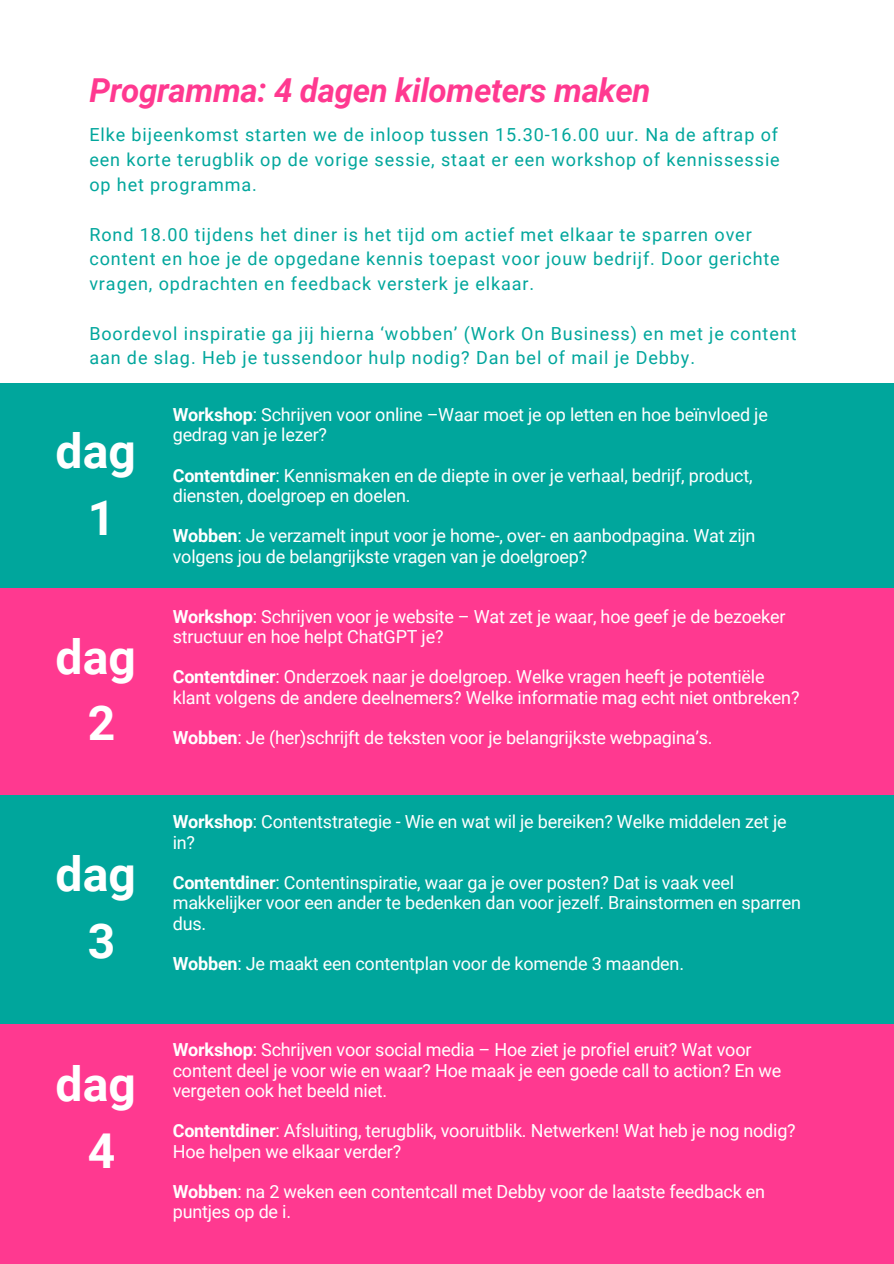
<style>
.page{position:relative;width:894px;height:1264px;background:#fff}
.page>*{position:absolute;margin:0;border:0;box-sizing:border-box;transform-origin:0 0}
.t1{font:700 48px/66.3px "Roboto";color:#fff;text-align:center}
.t2{font:italic 700 33px "Roboto";letter-spacing:-.01em;color:#ff3990}
.t3{font:18px/20.2px "Roboto";letter-spacing:-.01em;color:#fff}
.t4{font:18px/24.8px "Roboto";letter-spacing:.05em;color:#00a69c}
.s1{font-weight:700}
</style>
<div class="page">
<div style="left:0;top:383px;width:893px;height:206px;background:#00a69c"></div>
<div style="left:0;top:588px;width:893px;height:207px;background:#ff3990"></div>
<div style="left:0;top:1015px;width:893px;height:248px;background:#ff3990"></div>
<div style="left:0;top:795px;width:893px;height:228px;background:#00a69c"></div>
<p class="t2" style="left:89px;top:72px;width:562px">Programma: 4 dagen kilometers maken</p>
<h2 class="t4" style="left:89px;top:123px;width:691px;text-align:justify">Elke bijeenkomst starten we de inloop tussen 15.30-16.00 uur. Na de aftrap of een korte terugblik op de vorige sessie, staat er een workshop of kennissessie op het programma.</h2>
<p class="t4" style="left:89px;top:222px;width:691px">Rond 18.00 tijdens het diner is het tijd om actief met elkaar te sparren over content en hoe je de opgedane kennis toepast voor jouw bedrijf. Door gerichte vragen, opdrachten en feedback versterk je elkaar.</p>
<p class="t4" style="left:89px;top:321px;width:708px">Boordevol inspiratie ga jij hierna ‘wobben’ (Work On Business) en met je content aan de slag. Heb je tussendoor hulp nodig? Dan bel of mail je Debby.</p>
<p class="t1" style="left:56px;top:418px;width:82px">dag<br>1</p>
<p class="t1" style="left:56px;top:624px;width:82px">dag<br>2</p>
<p class="t1" style="left:56px;top:841px;width:82px">dag<br>3</p>
<h1 class="t1" style="left:56px;top:1051px;width:82px">dag<br>4</h1>
<h1 class="t3" style="left:173px;top:404px;width:596px"><span class="s1">Workshop</span>: Schrijven voor online –Waar moet je op letten en hoe beïnvloed je gedrag van je lezer?</h1>
<p class="t3" style="left:173px;top:465px;width:581px"><span class="s1">Contentdiner</span>: Kennismaken en de diepte in over je verhaal, bedrijf, product, diensten, doelgroep en doelen.</p>
<p class="t3" style="left:173px;top:526px;width:584px"><span class="s1">Wobben</span>: Je verzamelt input voor je home-, over- en aanbodpagina. Wat zijn volgens jou de belangrijkste vragen van je doelgroep?</p>
<h1 class="t3" style="left:173px;top:606px;width:614px"><span class="s1">Workshop</span>: Schrijven voor je website – Wat zet je waar, hoe geef je de bezoeker structuur en hoe helpt ChatGPT je?</h1>
<p class="t3" style="left:173px;top:667px;width:628px"><span class="s1">Contentdiner</span>: Onderzoek naar je doelgroep. Welke vragen heeft je potentiële klant volgens de andere deelnemers? Welke informatie mag echt niet ontbreken?</p>
<p class="t3" style="left:173px;top:727px;width:541px"><span class="s1">Wobben</span>: Je (her)schrijft de teksten voor je belangrijkste webpagina’s.</p>
<p class="t3" style="left:173px;top:812px;width:615px"><span class="s1">Workshop</span>: Contentstrategie - Wie en wat wil je bereiken? Welke middelen zet je in?</p>
<p class="t3" style="left:173px;top:872px;width:629px"><span class="s1">Contentdiner</span>: Contentinspiratie, waar ga je over posten? Dat is vaak veel makkelijker voor een ander te bedenken dan voor jezelf. Brainstormen en sparren dus.</p>
<h1 class="t3" style="left:173px;top:953px;width:512px"><span class="s1">Wobben</span>: Je maakt een contentplan voor de komende 3 maanden.</h1>
<p class="t3" style="left:173px;top:1040px;width:610px"><span class="s1">Workshop</span>: Schrijven voor social media – Hoe ziet je profiel eruit? Wat voor content deel je voor wie en waar? Hoe maak je een goede call to action? En we vergeten ook het beeld niet.</p>
<p class="t3" style="left:173px;top:1121px;width:624px"><span class="s1">Contentdiner</span>: Afsluiting, terugblik, vooruitblik. Netwerken! Wat heb je nog nodig?<br>Hoe helpen we elkaar verder?</p>
<p class="t3" style="left:173px;top:1181px;width:593px"><span class="s1">Wobben</span>: na 2 weken een contentcall met Debby voor de laatste feedback en puntjes op de i.</p>
</div>
